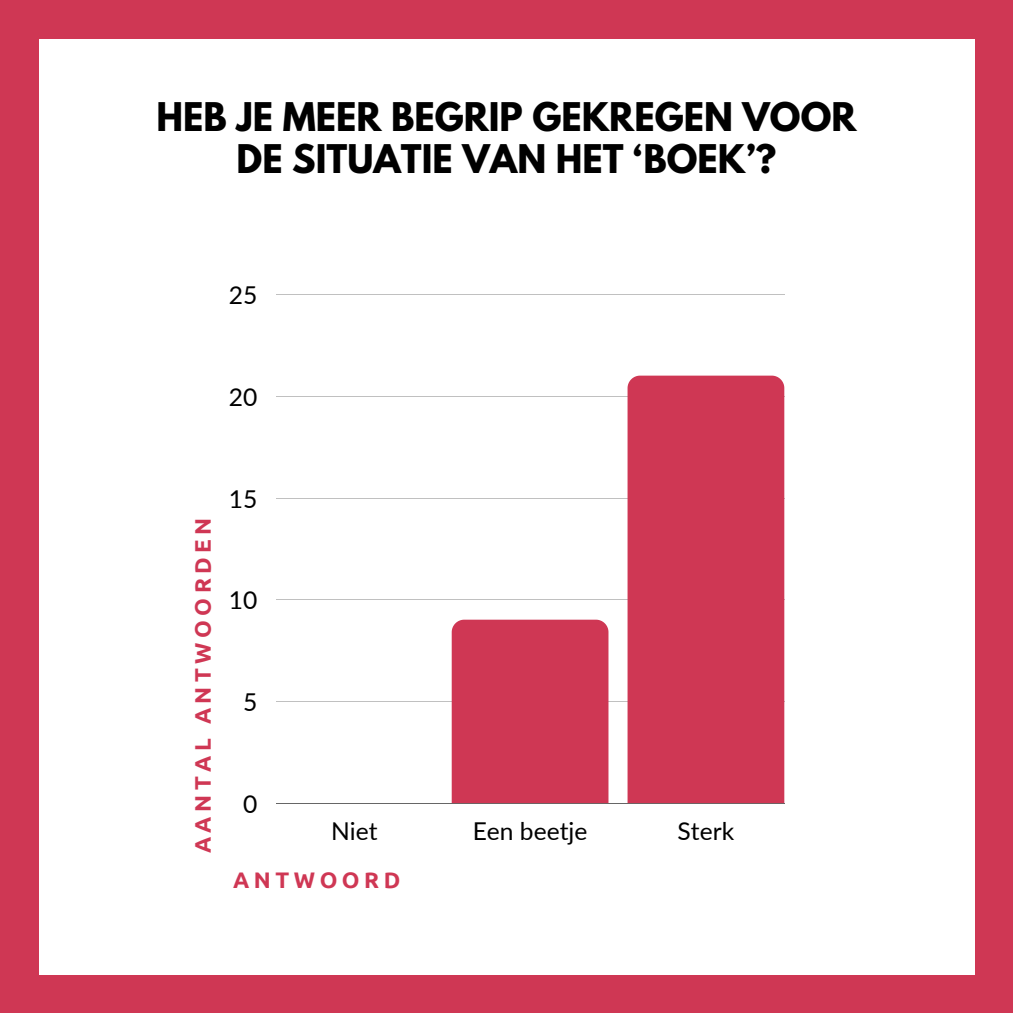
<style>
.page{position:relative;width:1013px;height:1013px;background:#fff}
.page>*{position:absolute;margin:0;border:0;box-sizing:border-box;transform-origin:0 0}
.t1{font:700 35px/41.2px "League Spartan";color:#000;text-align:center}
.t2{font:24.62px "Lato";color:#000}
.t3{font:700 22.5px "Ubuntu";letter-spacing:.2em;color:#cf3754}
</style>
<div class="page">
<div style="left:0;top:0;width:1012px;height:1012px;background:#cf3754"></div>
<div style="left:39px;top:39px;width:935px;height:935px;background:#fff"></div>
<hr style="left:276px;top:294px;width:508px;height:1px;background:#000">
<hr style="left:276px;top:396px;width:508px;height:1px;background:#000">
<hr style="left:276px;top:497px;width:508px;height:1px;background:#000">
<hr style="left:276px;top:599px;width:508px;height:1px;background:#000">
<hr style="left:276px;top:701px;width:508px;height:1px;background:#000">
<hr style="left:276px;top:802px;width:508px;height:1px;background:#000">
<div style="left:451px;top:619px;width:157px;height:184px;background:#cf3754"></div>
<div style="left:627px;top:375px;width:157px;height:428px;background:#cf3754"></div>
<p class="t1" style="left:156px;top:101px;width:701px">HEB JE MEER BEGRIP GEKREGEN VOOR<br>DE SITUATIE VAN HET ‘BOEK’?</p>
<p class="t2" style="left:229px;top:280px;width:30px">25</p>
<p class="t2" style="left:229px;top:381px;width:30px">20</p>
<p class="t3" style="left:190px;top:853px;width:337px;rotate:-90deg">AANTAL ANTWOORDEN</p>
<p class="t2" style="left:229px;top:483px;width:30px">15</p>
<p class="t2" style="left:229px;top:585px;width:30px">10</p>
<p class="t2" style="left:243px;top:686px;width:16px">5</p>
<p class="t2" style="left:243px;top:788px;width:16px">0</p>
<p class="t2" style="left:331px;top:815px;width:48px">Niet</p>
<p class="t2" style="left:473px;top:815px;width:116px">Een beetje</p>
<p class="t2" style="left:677px;top:815px;width:58px">Sterk</p>
<p class="t3" style="left:233px;top:867px;width:169px">ANTWOORD</p>
</div>
